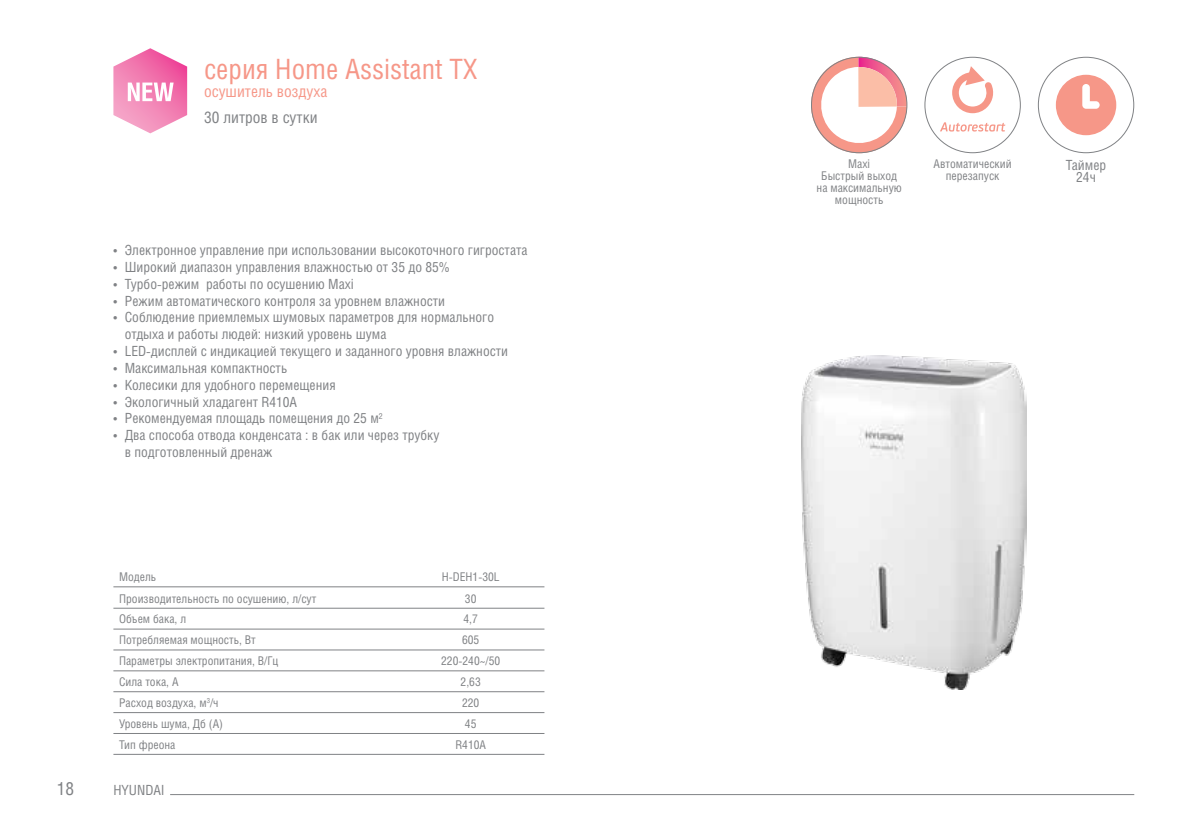
<style>
.page{position:relative;width:1191px;height:840px;background:#fff}
.page>*{position:absolute;margin:0;border:0;box-sizing:border-box;transform-origin:0 0}
.t1{font:28px "Helios Cond C";color:#f69788}
.t2{font:18px "Helios Cond C";color:#808285}
.t3{font:16px "Helios Cond C";color:#f69788}
.t4{font:16px "Helios Cond C";color:#808285}
.t5{font:14px/16.8px "Helios Cond C";color:#808285}
.t6{font:12px/12px "Helios Cond C";color:#808285;text-align:center}
</style>
<div class="page">
<hr style="left:170px;top:793px;width:964px;height:1px;background:#808285">
<hr style="left:113px;top:586px;width:284px;height:1px;background:#808285">
<hr style="left:397px;top:586px;width:147px;height:1px;background:#808285">
<hr style="left:113px;top:607px;width:284px;height:1px;background:#808285">
<hr style="left:397px;top:607px;width:147px;height:1px;background:#808285">
<hr style="left:113px;top:628px;width:284px;height:1px;background:#808285">
<hr style="left:397px;top:628px;width:147px;height:1px;background:#808285">
<hr style="left:113px;top:649px;width:284px;height:1px;background:#808285">
<hr style="left:397px;top:649px;width:147px;height:1px;background:#808285">
<hr style="left:113px;top:670px;width:284px;height:1px;background:#808285">
<hr style="left:397px;top:670px;width:147px;height:1px;background:#808285">
<hr style="left:113px;top:690px;width:284px;height:1px;background:#808285">
<hr style="left:397px;top:690px;width:147px;height:1px;background:#808285">
<hr style="left:113px;top:711px;width:284px;height:1px;background:#808285">
<hr style="left:397px;top:711px;width:147px;height:1px;background:#808285">
<hr style="left:113px;top:732px;width:284px;height:1px;background:#808285">
<hr style="left:397px;top:732px;width:147px;height:1px;background:#808285">
<hr style="left:113px;top:753px;width:284px;height:1px;background:#808285">
<hr style="left:397px;top:753px;width:147px;height:1px;background:#808285">
<img style="left:801px;top:355px;width:226px;height:334px">
<svg style="left:952px;top:66px;width:42px;height:47px"></svg>
<svg style="left:940px;top:122px;width:65px;height:9px"></svg>
<svg style="left:1055px;top:75px;width:61px;height:60px"></svg>
<svg style="left:811px;top:57px;width:96px;height:97px"></svg>
<svg style="left:113px;top:48px;width:74px;height:85px"></svg>
<h1 class="t1" style="left:204px;top:52px;width:275px">серия Home Assistant TX</h1>
<p class="t3" style="left:204px;top:82px;width:125px">осушитель воздуха</p>
<p class="t4" style="left:204px;top:108px;width:115px">30 литров в сутки</p>
<p class="t5" style="left:113px;top:241px;width:415px">• Электронное управление при использовании высокоточного гигростата</p>
<p class="t5" style="left:113px;top:258px;width:338px">• Широкий диапазон управления влажностью от 35 до 85%</p>
<p class="t5" style="left:113px;top:275px;width:242px">• Турбо-режим работы по осушению Maxi</p>
<p class="t5" style="left:113px;top:292px;width:333px">• Режим автоматического контроля за уровнем влажности</p>
<p class="t5" style="left:125px;top:308px;width:371px;text-indent:-11px">• Соблюдение приемлемых шумовых параметров для нормального отдыха и работы людей: низкий уровень шума</p>
<p class="t5" style="left:113px;top:342px;width:396px">• LED-дисплей с индикацией текущего и заданного уровня влажности</p>
<p class="t5" style="left:113px;top:359px;width:175px">• Максимальная компактность</p>
<p class="t5" style="left:113px;top:376px;width:224px">• Колесики для удобного перемещения</p>
<p class="t5" style="left:113px;top:392px;width:185px">• Экологичный хладагент R410A</p>
<p class="t5" style="left:113px;top:409px;width:271px">• Рекомендуемая площадь помещения до 25 м<sup>2</sup></p>
<p class="t5" style="left:125px;top:426px;width:316px;text-indent:-11px">• Два способа отвода конденсата : в бак или через трубку в подготовленный дренаж</p>
<p class="t6" style="left:119px;top:570px;width:39px">Модель</p>
<p class="t6" style="left:442px;top:570px;width:59px">H-DEH1-30L</p>
<p class="t6" style="left:119px;top:591px;width:199px">Производительность по осушению, л/сут</p>
<p class="t6" style="left:465px;top:591px;width:13px">30</p>
<p class="t6" style="left:119px;top:612px;width:69px">Объем бака, л</p>
<p class="t6" style="left:463px;top:612px;width:16px">4,7</p>
<p class="t6" style="left:119px;top:633px;width:138px">Потребляемая мощность, Вт</p>
<p class="t6" style="left:462px;top:633px;width:19px">605</p>
<p class="t6" style="left:119px;top:654px;width:161px">Параметры электропитания, В/Гц</p>
<p class="t6" style="left:441px;top:654px;width:61px">220-240~/50</p>
<p class="t6" style="left:119px;top:675px;width:61px">Сила тока, А</p>
<p class="t6" style="left:460px;top:675px;width:22px">2,63</p>
<p class="t6" style="left:119px;top:696px;width:101px">Расход воздуха, м<sup>3</sup>/ч</p>
<p class="t6" style="left:462px;top:696px;width:19px">220</p>
<p class="t6" style="left:119px;top:717px;width:105px">Уровень шума, Дб (А)</p>
<p class="t6" style="left:465px;top:717px;width:13px">45</p>
<p class="t6" style="left:119px;top:737px;width:58px">Тип фреона</p>
<p class="t6" style="left:455px;top:737px;width:32px">R410А</p>
<p class="t2" style="left:57px;top:776px;width:19px">18</p>
<p class="t5" style="left:113px;top:780px;width:52px">HYUNDAI</p>
<p class="t6" style="left:816px;top:158px;width:87px">Maxi<br>Быстрый выход на максимальную мощность</p>
<p class="t5" style="left:1066px;top:159px;width:42px;line-height:12px;text-align:center">Таймер<br>24ч</p>
<p class="t6" style="left:933px;top:158px;width:80px">Автоматический перезапуск</p>
</div>
